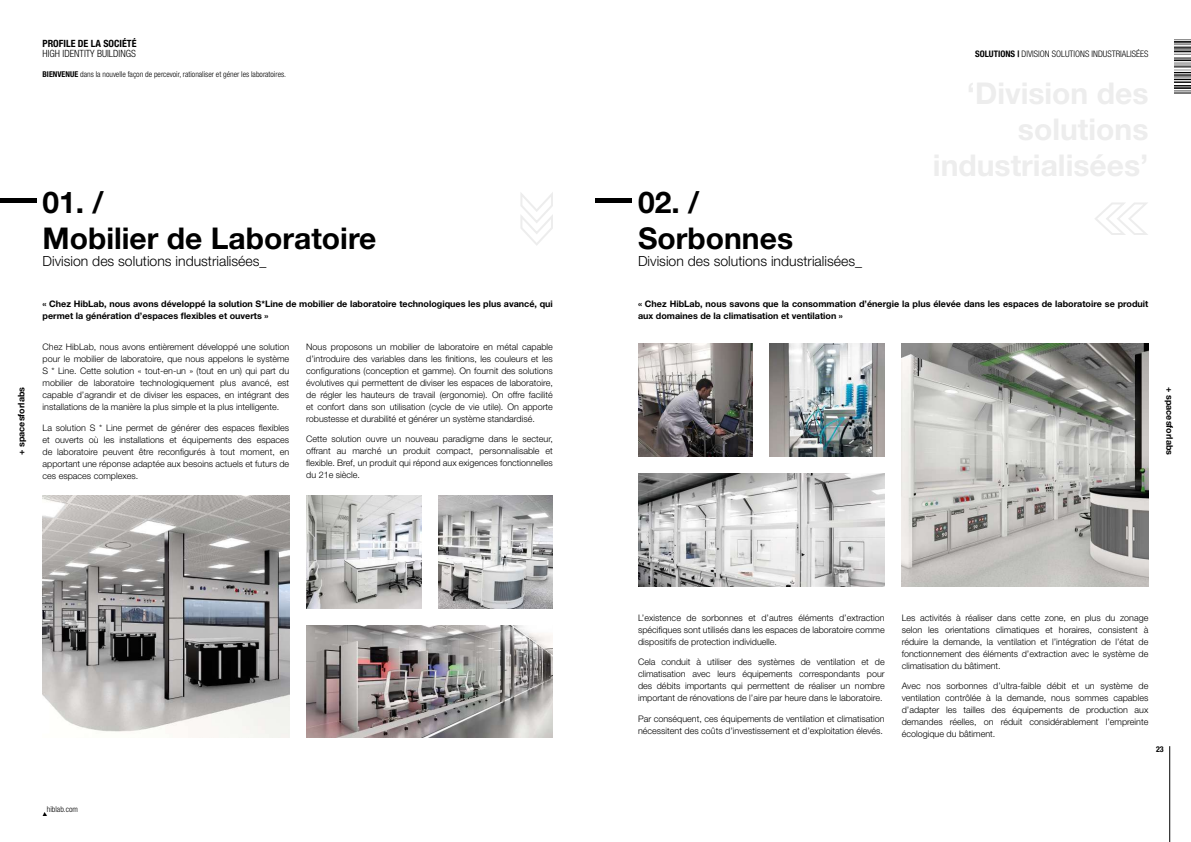
<style>
.page{position:relative;width:1191px;height:842px;background:#fff}
.page>*{position:absolute;margin:0;border:0;box-sizing:border-box;transform-origin:0 0}
.t1{font:700 30px/36px "Helvetica Neue LT Std";color:#000}
.t2{font:300 14px "Helvetica Neue LT Std";color:#000}
.t3{font:300 condensed 10px "Helvetica Neue LT Std";color:#000}
.t4{font:700 condensed 10px "Helvetica Neue LT Std";color:#000}
.t5{font:300 9px/12px "Helvetica Neue LT Std";color:#000;text-align:justify}
.t6{font:700 9px/12px "Helvetica Neue LT Std";color:#000}
.t7{font:300 condensed 9px "Helvetica Neue LT Std";color:#000}
.t8{font:300 condensed 8px "Helvetica Neue LT Std";color:#000}
.t9{font:700 condensed 8px "Helvetica Neue LT Std";color:#000}
.s1{font-weight:700}
</style>
<div class="page">
<hr style="left:1169px;top:746px;width:1px;height:96px;background:#000">
<svg style="left:43px;top:812px;width:4px;height:4px"></svg>
<svg style="left:1174px;top:39px;width:17px;height:55px"></svg>
<img style="left:43px;top:495px;width:246px;height:243px">
<div style="left:0;top:198px;width:36px;height:5px;background:#000"></div>
<svg style="left:520px;top:192px;width:33px;height:53px"></svg>
<img style="left:306px;top:495px;width:115px;height:113px">
<img style="left:438px;top:495px;width:115px;height:113px">
<img style="left:306px;top:625px;width:247px;height:113px">
<img style="left:638px;top:344px;width:115px;height:112px">
<img style="left:770px;top:344px;width:114px;height:112px">
<img style="left:901px;top:344px;width:247px;height:242px">
<img style="left:638px;top:473px;width:246px;height:113px">
<div style="left:595px;top:198px;width:37px;height:5px;background:#000"></div>
<svg style="left:1095px;top:202px;width:53px;height:33px"></svg>
<p class="t4" style="left:43px;top:37px;width:96px">PROFILE DE LA SOCIÉTÉ</p>
<p class="t3" style="left:43px;top:47px;width:95px">HIGH IDENTITY BUILDINGS</p>
<p class="t8" style="left:43px;top:70px;width:245px"><span class="s1">BIENVENUE</span> dans la nouvelle façon de percevoir, rationaliser et géner les laboratoires.</p>
<p class="t6" style="left:15px;top:455px;width:70px;rotate:-90deg">+ spacesforlabs</p>
<h1 class="t1" style="left:43px;top:184px;width:335px">01. /<br>Mobilier de Laboratoire</h1>
<h2 class="t2" style="left:43px;top:252px;width:225px">Division des solutions industrialisées_</h2>
<p class="t6" style="left:43px;top:297px;width:512px">« Chez HibLab, nous avons développé la solution S*Line de mobilier de laboratoire technologiques les plus avancé, qui permet la génération d’espaces flexibles et ouverts »</p>
<p class="t5" style="left:43px;top:341px;width:248px">Chez HibLab, nous avons entièrement développé une solution pour le mobilier de laboratoire, que nous appelons le système S * Line. Cette solution « tout-en-un » (tout en un) qui part du mobilier de laboratoire technologiquement plus avancé, est capable d’agrandir et de diviser les espaces, en intégrant des installations de la manière la plus simple et la plus intelligente.</p>
<p class="t5" style="left:43px;top:421px;width:248px">La solution S * Line permet de générer des espaces flexibles et ouverts où les installations et équipements des espaces de laboratoire peuvent être reconfigurés à tout moment, en apportant une réponse adaptée aux besoins actuels et futurs de ces espaces complexes.</p>
<p class="t5" style="left:306px;top:341px;width:248px">Nous proposons un mobilier de laboratoire en métal capable d’introduire des variables dans les finitions, les couleurs et les configurations (conception et gamme). On fournit des solutions évolutives qui permettent de diviser les espaces de laboratoire, de régler les hauteurs de travail (ergonomie). On offre facilité et confort dans son utilisation (cycle de vie utile). On apporte robustesse et durabilité et générer un système standardisé.</p>
<p class="t5" style="left:306px;top:433px;width:248px">Cette solution ouvre un nouveau paradigme dans le secteur, offrant au marché un produit compact, personnalisable et flexible. Bref, un produit qui répond aux exigences fonctionnelles du 21e siècle.</p>
<p class="t8" style="left:47px;top:804px;width:33px">hiblab.com</p>
<p class="t7" style="left:975px;top:48px;width:175px"><span class="s1">SOLUTIONS |</span> DIVISION SOLUTIONS INDUSTRIALISÉES</p>
<h1 class="t1" style="left:638px;top:184px;width:157px">02. /<br>Sorbonnes</h1>
<h2 class="t2" style="left:638px;top:252px;width:225px">Division des solutions industrialisées_</h2>
<p class="t6" style="left:638px;top:297px;width:512px">« Chez HibLab, nous savons que la consommation d’énergie la plus élevée dans les espaces de laboratoire se produit aux domaines de la climatisation et ventilation »</p>
<p class="t6" style="left:1175px;top:387px;width:70px;rotate:90deg">+ spacesforlabs</p>
<p class="t5" style="left:638px;top:611px;width:248px">L’existence de sorbonnes et d’autres éléments d’extraction spécifiques sont utilisés dans les espaces de laboratoire comme dispositifs de protection individuelle.</p>
<p class="t5" style="left:638px;top:656px;width:248px">Cela conduit à utiliser des systèmes de ventilation et de climatisation avec leurs équipements correspondants pour des débits importants qui permettent de réaliser un nombre important de rénovations de l’aire par heure dans le laboratoire.</p>
<p class="t5" style="left:638px;top:712px;width:248px">Par conséquent, ces équipements de ventilation et climatisation nécessitent des coûts d’investissement et d’exploitation élevés.</p>
<p class="t5" style="left:901px;top:611px;width:248px">Les activités à réaliser dans cette zone, en plus du zonage selon les orientations climatiques et horaires, consistent à réduire la demande, la ventilation et l’intégration de l’état de fonctionnement des éléments d’extraction avec le système de climatisation du bâtiment.</p>
<p class="t5" style="left:901px;top:680px;width:248px">Avec nos sorbonnes d’ultra-faible débit et un système de ventilation contrôlée à la demande, nous sommes capables d’adapter les tailles des équipements de production aux demandes réelles, on réduit considérablement l’empreinte écologique du bâtiment.</p>
<p class="t9" style="left:1156px;top:744px;width:9px">23</p>
</div>
